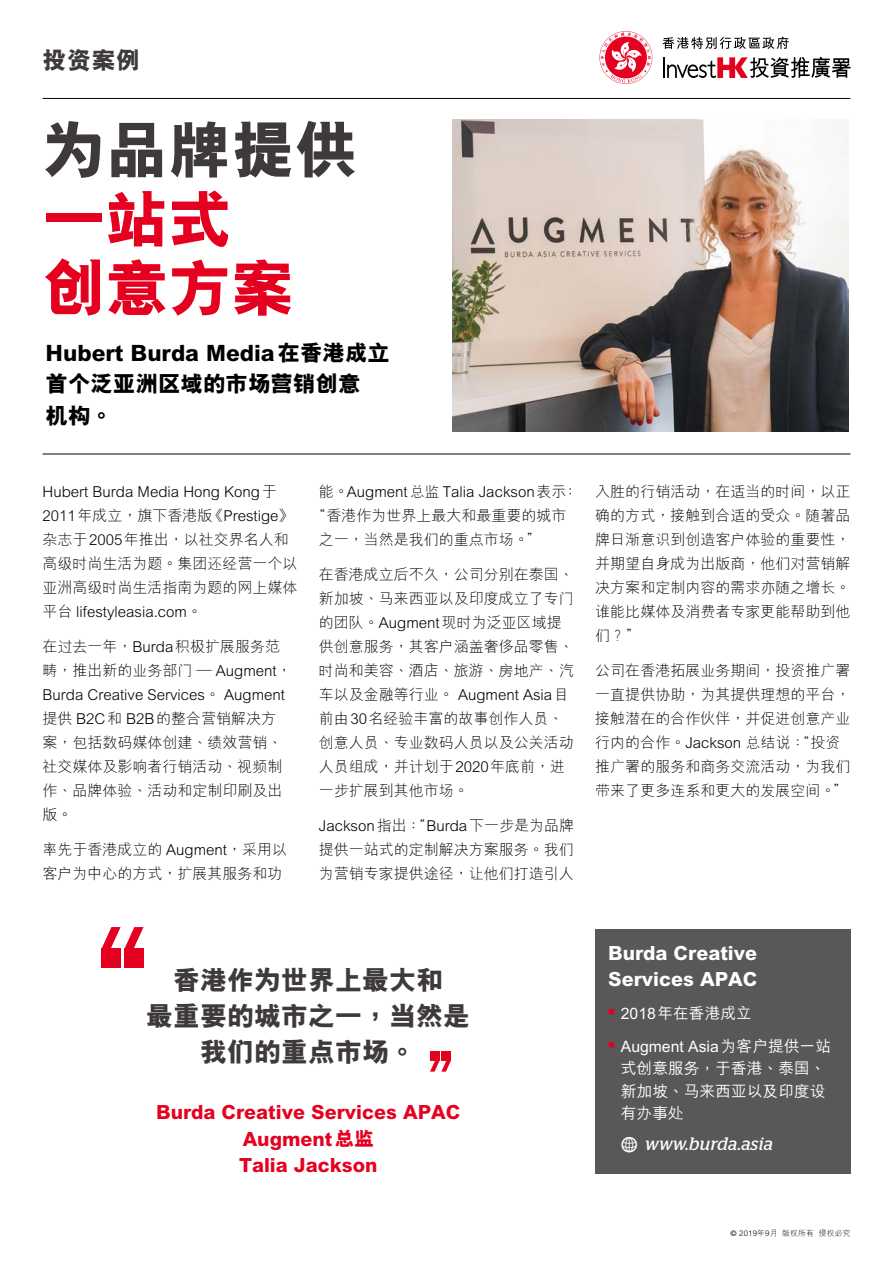
<style>
.page{position:relative;width:893px;height:1263px;background:#fff}
.page>*{position:absolute;margin:0;border:0;box-sizing:border-box;transform-origin:0 0}
.t1{font:800 63px/69px "M Hei HKS";color:#e60020}
.t2{font:800 63px "M Hei HKS";color:#3e3a39}
.t3{font:800 27px/36px "M Hei HKS";color:#3e3a39;text-align:center}
.t4{font:800 24px "M Hei HKS";color:#3e3a39}
.t5{font:800 22.5px/31.5px "M Hei HKS";color:#000}
.t6{font:800 19.5px/26.7px "M Hei HKS";color:#e60020;text-align:center}
.t7{font:800 19.5px/25.5px "M Hei HKS";color:#fff}
.t8{font:italic 18px "Stag";letter-spacing:.02em;color:#fff}
.t9{font:500 15.75px/22.5px "M Hei HKS";color:#fff}
.t10{font:300 15px/24px "M Hei HKS";color:#000}
.t11{font:300 7.8px "M Hei HKS";letter-spacing:.02em;color:#000}
.s1{font-family:"Modern Pictograms";font-style:normal;font-size:24px}
.s2{font-family:"Frutiger"}
</style>
<div class="page">
<svg style="left:662px;top:37px;width:127px;height:12px"></svg>
<svg style="left:600px;top:32px;width:51px;height:51px"></svg>
<hr style="left:663px;top:57px;width:2px;height:21px;background:#000">
<svg style="left:667px;top:57px;width:183px;height:21px"></svg>
<hr style="left:43px;top:98px;width:807px;height:1px;background:#000">
<hr style="left:43px;top:454px;width:807px;height:1px;background:#000">
<div style="left:441px;top:1051px;width:10px;height:10px;background:#e60020"></div>
<div style="left:430px;top:1051px;width:9px;height:10px;background:#e60020"></div>
<svg style="left:430px;top:1061px;width:21px;height:10px"></svg>
<div style="left:595px;top:929px;width:255px;height:244px;background:#595757"></div>
<div style="left:102px;top:948px;width:19px;height:20px;background:#e60020"></div>
<div style="left:125px;top:948px;width:19px;height:20px;background:#e60020"></div>
<svg style="left:102px;top:927px;width:42px;height:21px"></svg>
<img style="left:452px;top:119px;width:397px;height:313px">
<h3 class="t4" style="left:43px;top:44px;width:99px">投資案例</h3>
<h1 class="t2" style="left:43px;top:108px;width:316px">為品牌提供</h1>
<h1 class="t1" style="left:43px;top:185px;width:253px">一站式創意方案</h1>
<h3 class="t5" style="left:46px;top:337px;width:346px">Hubert Burda Media在香港成立首個泛亞洲區域的市場營銷創意<br>機構。</h3>
<p class="t10" style="left:43px;top:479px;width:256px">Hubert Burda Media Hong Kong於<br>2011年成立，旗下香港版《Prestige》雜誌於2005年推出，以社交界名人和高級時尚生活為題。集團還經營一個以亞洲高級時尚生活指南為題的網上媒體平台 lifestyleasia.com。</p>
<p class="t10" style="left:43px;top:634px;width:251px">在過去一年，Burda積極擴展服務範疇，推出新的業務部門 — Augment，<br>Burda Creative Services。 Augment提供 B2C和 B2B的整合營銷解決方案，包括數碼媒體創建、績效營銷、社交媒體及影響者行銷活動、視頻製作、品牌體驗、活動和定制印刷及出版。</p>
<p class="t10" style="left:43px;top:836px;width:246px">率先於香港成立的 Augment，採用以客戶為中心的方式，擴展其服務和功</p>
<p class="t10" style="left:319px;top:479px;width:260px">能。Augment總監 Talia Jackson表示：</p>
<p class="t10" style="left:311px;top:503px;width:256px">“香港作為世界上最大和最重要的城市</p>
<p class="t10" style="left:319px;top:527px;width:223px">之一，當然是我們的重點市場。”</p>
<p class="t10" style="left:319px;top:562px;width:256px">在香港成立後不久，公司分別在泰國、新加坡、馬來西亞以及印度成立了專門的團隊。Augment現時為泛亞區域提供創意服務，其客戶涵蓋奢侈品零售、時尚和美容、酒店、旅遊、房地產、汽車以及金融等行業。 Augment Asia目前由30名經驗豐富的故事創作人員、創意人員、專業數碼人員以及公關活動人員組成，並計劃於2020年底前，進一步擴展到其他市場。</p>
<p class="t10" style="left:319px;top:812px;width:257px;text-align:justify">Jackson指出：“Burda下一步是為品牌提供一站式的定制解決方案服務。我們為營銷專家提供途徑，讓他們打造引人</p>
<p class="t10" style="left:595px;top:479px;width:256px;text-align:justify">入勝的行銷活動，在適當的時間，以正確的方式，接觸到合適的受眾。隨著品牌日漸意識到創造客戶體驗的重要性，並期望自身成為出版商，他們對營銷解決方案和定制內容的需求亦隨之增長。誰能比媒體及消費者專家更能幫助到他們？”</p>
<p class="t10" style="left:595px;top:658px;width:256px">公司在香港拓展業務期間，投資推廣署一直提供協助，為其提供理想的平台，接觸潛在的合作伙伴，並促進創意產業行內的合作。Jackson 總結說：“投資推廣署的服務和商務交流活動，為我們帶來了更多連繫和更大的發展空間。”</p>
<h2 class="t3" style="left:146px;top:962px;width:326px">香港作為世界上最大和<br>最重要的城市之一，當然是我們的重點市場。</h2>
<h3 class="t6" style="left:156px;top:1098px;width:306px">Burda Creative Services APAC<br>Augment總監<br>Talia Jackson</h3>
<h3 class="t7" style="left:608px;top:940px;width:151px">Burda Creative<br>Services APAC</h3>
<p class="t9" style="left:608px;top:1000px;width:145px"><sup>■</sup> 2018年在香港成立</p>
<p class="t9" style="left:621px;top:1033px;width:212px;text-indent:-13px"><sup>■</sup> Augment Asia為客戶提供一站式創意服務，於香港、泰國、新加坡、馬來西亞以及印度設有辦事處</p>
<p class="t8" style="left:620px;top:1133px;width:154px"><span class="s1">w</span> www.burda.asia</p>
<p class="t11" style="left:731px;top:1227px;width:121px"><span class="s2">©</span> 2019年9月 版權所有 侵權必究</p>
</div>
